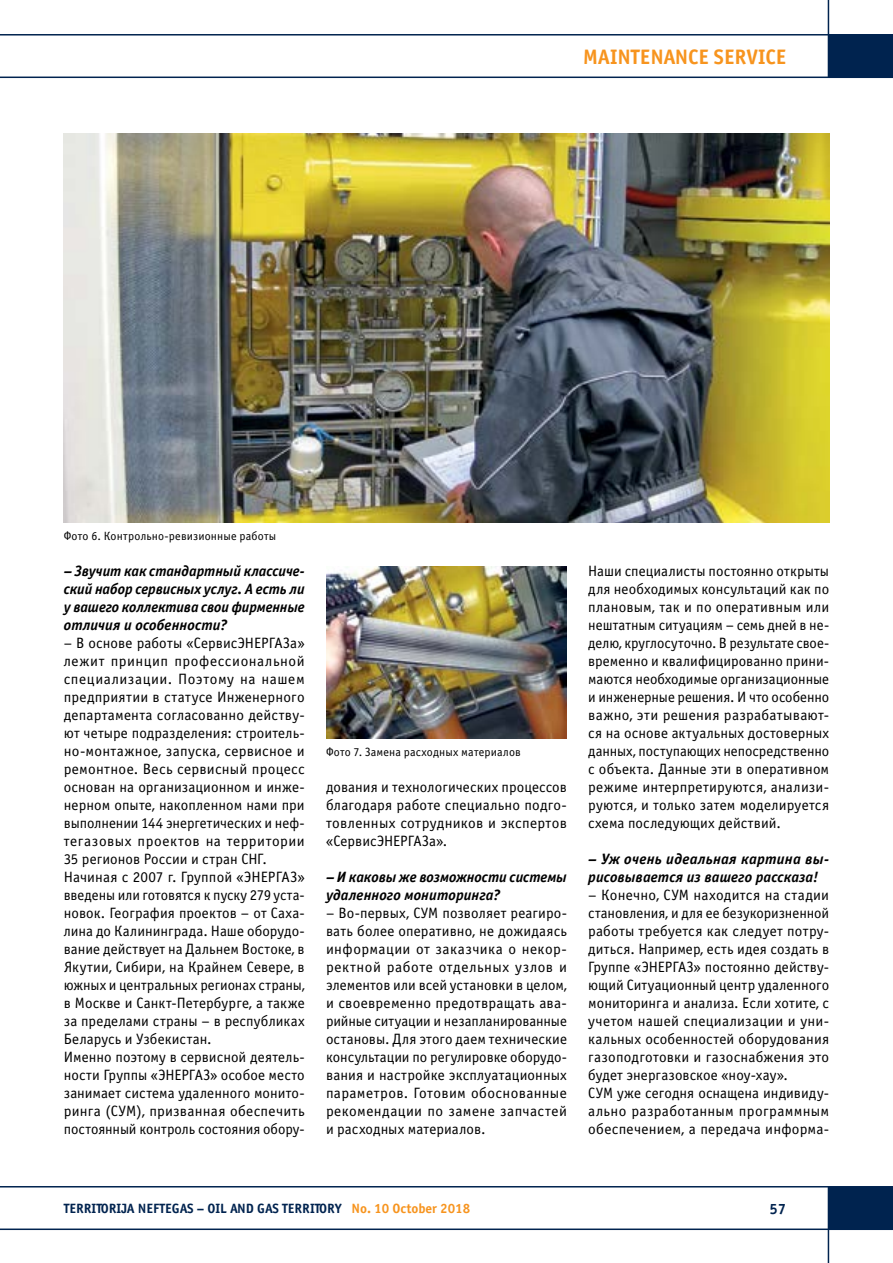
<style>
.page{position:relative;width:893px;height:1263px;background:#fff}
.page>*{position:absolute;margin:0;border:0;box-sizing:border-box;transform-origin:0 0}
.t1{font:700 21px "Officina Sans C";color:#f7941e}
.t2{font:15px/18px "Officina Sans C";letter-spacing:.01em;color:#000;text-align:justify}
.t3{font:italic 700 15px/18px "Officina Sans C";color:#000}
.t4{font:700 15px "Officina Sans C";color:#00234f}
.t5{font:700 13.5px "Officina Sans C";color:#00234f}
.t6{font:12px "Officina Sans C";letter-spacing:.015em;color:#000}
.s1{color:#f7941e}
</style>
<div class="page">
<hr style="left:828px;top:0;width:1px;height:78px;background:#00234f">
<div style="left:828px;top:35px;width:65px;height:42px;background:#00234f"></div>
<hr style="left:0;top:77px;width:893px;height:1px;background:#00234f">
<hr style="left:0;top:34px;width:893px;height:2px;background:#00234f">
<hr style="left:828px;top:1186px;width:1px;height:77px;background:#00234f">
<div style="left:828px;top:1187px;width:65px;height:42px;background:#00234f"></div>
<hr style="left:0;top:1186px;width:893px;height:1px;background:#00234f">
<hr style="left:0;top:1228px;width:893px;height:2px;background:#00234f">
<img style="left:64px;top:133px;width:765px;height:389px">
<img style="left:326px;top:567px;width:241px;height:171px">
<h1 class="t1" style="left:583px;top:45px;width:205px">MAINTENANCE SERVICE</h1>
<p class="t6" style="left:64px;top:529px;width:214px">Фото 6. Контрольно-ревизионные работы</p>
<p class="t3" style="left:64px;top:562px;width:242px;text-align:justify">– Звучит как стандартный классиче&shy;ский набор сервисных услуг. А есть ли у вашего коллектива свои фирменные отличия и особенности?</p>
<p class="t2" style="left:64px;top:634px;width:242px;text-align:left">– В основе работы «СервисЭНЕРГАЗа» лежит принцип профессиональной специализации. Поэтому на нашем предприятии в статусе Инженерного департамента согласованно действу&shy;ют четыре подразделения: строитель&shy;но-монтажное, запуска, сервисное и ремонтное. Весь сервисный процесс основан на организационном и инже&shy;нерном опыте, накопленном нами при выполнении 144 энергетических и неф&shy;тегазовых проектов на территории 35 регионов России и стран СНГ.<br>Начиная с 2007 г. Группой «ЭНЕРГАЗ» введены или готовятся к пуску 279 уста&shy;новок. География проектов – от Саха&shy;лина до Калининграда. Наше оборудо&shy;вание действует на Дальнем Востоке, в Якутии, Сибири, на Крайнем Севере, в южных и центральных регионах страны, в Москве и Санкт-Петербурге, а также за пределами страны – в республиках Беларусь и Узбекистан.<br>Именно поэтому в сервисной деятель&shy;ности Группы «ЭНЕРГАЗ» особое место занимает система удаленного монито&shy;ринга (СУМ), призванная обеспечить постоянный контроль состояния обору-</p>
<p class="t6" style="left:326px;top:745px;width:196px">Фото 7. Замена расходных материалов</p>
<p class="t2" style="left:326px;top:778px;width:242px">дования и технологических процессов благодаря работе специально подго&shy;товленных сотрудников и экспертов «СервисЭНЕРГАЗа».</p>
<p class="t3" style="left:326px;top:868px;width:242px">– И каковы же возможности системы удаленного мониторинга?</p>
<p class="t2" style="left:326px;top:904px;width:242px">– Во-первых, СУМ позволяет реагиро&shy;вать более оперативно, не дожидаясь информации от заказчика о некор&shy;ректной работе отдельных узлов и элементов или всей установки в целом, и своевременно предотвращать ава&shy;рийные ситуации и незапланированные остановы. Для этого даем технические консультации по регулировке оборудо&shy;вания и настройке эксплуатационных параметров. Готовим обоснованные рекомендации по замене запчастей и расходных материалов.</p>
<p class="t2" style="left:588px;top:562px;width:242px">Наши специалисты постоянно открыты для необходимых консультаций как по плановым, так и по оперативным или нештатным ситуациям – семь дней в не&shy;делю, круглосуточно. В результате свое&shy;временно и квалифицированно прини&shy;маются необходимые организационные и инженерные решения. И что особенно важно, эти решения разрабатывают&shy;ся на основе актуальных достоверных данных, поступающих непосредственно с объекта. Данные эти в оперативном режиме интерпретируются, анализи&shy;руются, и только затем моделируется схема последующих действий.</p>
<p class="t3" style="left:588px;top:850px;width:242px">– Уж очень идеальная картина вы&shy;рисовывается из вашего рассказа!</p>
<p class="t2" style="left:588px;top:886px;width:242px;text-align:left">– Конечно, СУМ находится на стадии становления, и для ее безукоризненной работы требуется как следует потру&shy;диться. Например, есть идея создать в Группе «ЭНЕРГАЗ» постоянно действу&shy;ющий Ситуационный центр удаленного мониторинга и анализа. Если хотите, с учетом нашей специализации и уни&shy;кальных особенностей оборудования газоподготовки и газоснабжения это будет энергазовское «ноу-хау».<br>СУМ уже сегодня оснащена индивиду&shy;ально разработанным программным обеспечением, а передача информа-</p>
<p class="t5" style="left:64px;top:1201px;width:408px">TERRITORIJA NEFTEGAS – OIL AND GAS TERRITORY <span class="s1">No. 10 October 2018</span></p>
<p class="t4" style="left:770px;top:1200px;width:18px">57</p>
</div>
